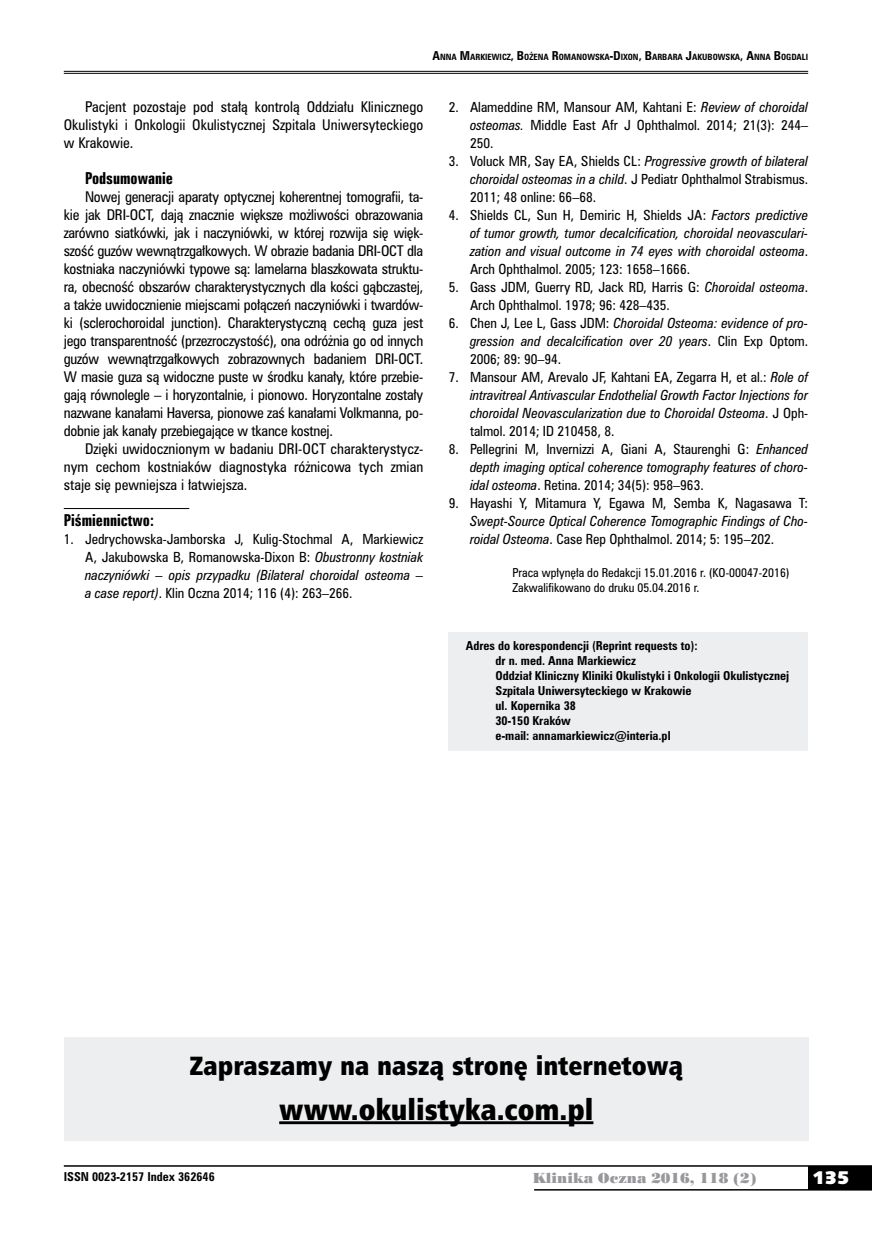
<style>
.page{position:relative;width:872px;height:1234px;background:#fff}
.page>*{position:absolute;margin:0;border:0;box-sizing:border-box;transform-origin:0 0}
.t1{font:28.5px "Humnst 777 X Blk Cn PL";color:#000}
.t2{font:25.5px "Humnst 777 X Blk Cn PL";color:#000}
.t3{font:18px "Humanst 531 U Blk PL";color:#fff}
.t4{font:15px "Zurich Bd X Cn PL";color:#000}
.t5{font:13.5px/18px "Zurich Cn PL";color:#000;text-align:justify}
.t6{font:13.5px "Poster Bodoni PL";color:#98989c}
.t7{font:italic 12.75px/18px "Zurich Cn PL";color:#000;text-align:justify}
.t8{font:12.75px/18px "Zurich Cn PL";color:#000;text-align:justify}
.t9{font:700 11.25px/15px "Zurich Cn PL";color:#000}
.t10{font:11.25px/15px "Zurich Cn PL";color:#000}
.t11{font:700 7.8px "Zurich Cn PL";color:#000}
.s1{font-size:11.25px}
.s2{font-style:italic}
.s3{font-style:normal}
</style>
<div class="page">
<div style="left:808px;top:1165px;width:64px;height:24px;background:#000"></div>
<hr style="left:64px;top:1164px;width:808px;height:2px;background:#000">
<hr style="left:534px;top:1188px;width:338px;height:2px;background:#000">
<hr style="left:64px;top:71px;width:744px;height:1px;background:#000">
<hr style="left:64px;top:73px;width:744px;height:1px;background:#000">
<hr style="left:64px;top:508px;width:125px;height:1px;background:#000">
<div style="left:449px;top:632px;width:359px;height:118px;background:#edeeef"></div>
<div style="left:64px;top:1037px;width:744px;height:103px;background:#edeeef"></div>
<hr style="left:279px;top:1120px;width:314px;height:3px;background:#000">
<p class="t11" style="left:432px;top:52px;width:377px"><span class="s1">A</span>NNA <span class="s1">M</span>ARKIEWICZ<span class="s1">, B</span>OŻENA <span class="s1">R</span>OMANOWSKA<span class="s1">-D</span>IXON<span class="s1">, B</span>ARBARA <span class="s1">J</span>AKUBOWSKA<span class="s1">, A</span>NNA <span class="s1">B</span>OGDALI</p>
<p class="t5" style="left:64px;top:97px;width:361px;text-indent:21px">Pacjent pozostaje pod stałą kontrolą Oddziału Klinicznego Okulistyki i Onkologii Okulistycznej Szpitala Uniwersyteckiego w Krakowie.</p>
<p class="t4" style="left:85px;top:168px;width:89px">Podsumowanie</p>
<p class="t5" style="left:64px;top:187px;width:361px;text-indent:21px">Nowej generacji aparaty optycznej koherentnej tomografii, ta&shy;kie jak DRI-OCT, dają znacznie większe możliwości obrazowania zarówno siatkówki, jak i naczyniówki, w której rozwija się więk&shy;szość guzów wewnątrzgałkowych. W obrazie badania DRI-OCT dla kostniaka naczyniówki typowe są: lamelarna blaszkowata struktu&shy;ra, obecność obszarów charakterystycznych dla kości gąbczastej, a także uwidocznienie miejscami połączeń naczyniówki i twardów&shy;ki (sclerochoroidal junction). Charakterystyczną cechą guza jest jego transparentność (przezroczystość), ona odróżnia go od innych guzów wewnątrzgałkowych zobrazownych badaniem DRI-OCT.<br>W masie guza są widoczne puste w środku kanały, które przebie&shy;gają równolegle – i horyzontalnie, i pionowo. Horyzontalne zostały nazwane kanałami Haversa, pionowe zaś kanałami Volkmanna, po&shy;dobnie jak kanały przebiegające w tkance kostnej.</p>
<p class="t5" style="left:64px;top:439px;width:361px;text-indent:21px">Dzięki uwidocznionym w badaniu DRI-OCT charakterystycz&shy;nym cechom kostniaków diagnostyka różnicowa tych zmian staje się pewniejsza i łatwiejsza.</p>
<p class="t4" style="left:64px;top:510px;width:92px">Piśmiennictwo:</p>
<p class="t8" style="left:85px;top:529px;width:340px;text-indent:-21px">1. Jedrychowska-Jamborska J, Kulig-Stochmal A, Markiewicz A, Jakubowska B, Romanowska-Dixon B: <span class="s2">Obustronny kostniak naczyniówki – opis przypadku (Bilateral choroidal osteoma – a case report)</span>. Klin Oczna 2014; 116 (4): 263–266.</p>
<p class="t8" style="left:470px;top:97px;width:340px;text-indent:-21px">2. Alameddine RM, Mansour AM, Kahtani E: <span class="s2">Review of choroidal osteomas.</span> Middle East Afr J Ophthalmol. 2014; 21(3): 244– 250.</p>
<p class="t8" style="left:470px;top:151px;width:340px;text-indent:-21px">3. Voluck MR, Say EA, Shields CL: <span class="s2">Progressive growth of bilateral choroidal osteomas in a child</span>. J Pediatr Ophthalmol Strabismus.<br>2011; 48 online: 66–68.</p>
<p class="t7" style="left:470px;top:205px;width:340px;text-indent:-21px"><span class="s3">4. Shields CL, Sun H, Demiric H, Shields JA:</span> Factors predictive of tumor growth, tumor decalcification, choroidal neovasculari&shy;zation and visual outcome in 74 eyes with choroidal osteoma<span class="s3">.<br>Arch Ophthalmol. 2005; 123: 1658–1666.</span></p>
<p class="t8" style="left:470px;top:277px;width:340px;text-indent:-21px">5. Gass JDM, Guerry RD, Jack RD, Harris G: <span class="s2">Choroidal osteoma</span>.<br>Arch Ophthalmol. 1978; 96: 428–435.</p>
<p class="t7" style="left:470px;top:313px;width:340px;text-indent:-21px"><span class="s3">6. Chen J, Lee L, Gass JDM:</span> Choroidal Osteoma: evidence of pro&shy;gression and decalcification over 20 years<span class="s3">. Clin Exp Optom.<br>2006; 89: 90–94.</span></p>
<p class="t7" style="left:470px;top:367px;width:340px;text-indent:-21px"><span class="s3">7. Mansour AM, Arevalo JF, Kahtani EA, Zegarra H, et al.:</span> Role of intravitreal Antivascular Endothelial Growth Factor Injections for choroidal Neovascularization due to Choroidal Osteoma<span class="s3">. J Oph&shy;talmol. 2014; ID 210458, 8.</span></p>
<p class="t7" style="left:470px;top:440px;width:340px;text-indent:-21px"><span class="s3">8. Pellegrini M, Invernizzi A, Giani A, Staurenghi G:</span> Enhanced depth imaging optical coherence tomography features of choro&shy;idal osteoma<span class="s3">. Retina. 2014; 34(5): 958–963.</span></p>
<p class="t8" style="left:449px;top:494px;width:361px">9. Hayashi Y, Mitamura Y, Egawa M, Semba K, Nagasawa T:</p>
<p class="t7" style="left:470px;top:512px;width:340px">Swept-Source Optical Coherence Tomographic Findings of Cho&shy;roidal Osteoma<span class="s3">. Case Rep Ophthalmol. 2014; 5: 195–202.</span></p>
<p class="t10" style="left:512px;top:565px;width:278px">Praca wpłynęła do Redakcji 15.01.2016 r. (KO-00047-2016)<br>Zakwalifikowano do druku 05.04.2016 r.</p>
<p class="t9" style="left:495px;top:637px;width:295px;text-indent:-30px">Adres do korespondencji (Reprint requests to):<br>dr n. med. Anna Markiewicz<br>Oddział Kliniczny Kliniki Okulistyki i Onkologii Okulistycznej Szpitala Uniwersyteckiego w Krakowie<br>ul. Kopernika 38<br>30-150 Kraków<br>e-mail: annamarkiewicz@interia.pl</p>
<h2 class="t2" style="left:189px;top:1048px;width:495px">Zapraszamy na naszą stronę internetową</h2>
<h1 class="t1" style="left:279px;top:1089px;width:316px">www.okulistyka.com.pl</h1>
<p class="t9" style="left:64px;top:1168px;width:152px">ISSN 0023-2157 Index 362646</p>
<p class="t6" style="left:532px;top:1168px;width:225px">Klinika Oczna 2016, 118 (2)</p>
<h3 class="t3" style="left:812px;top:1165px;width:38px">135</h3>
</div>
